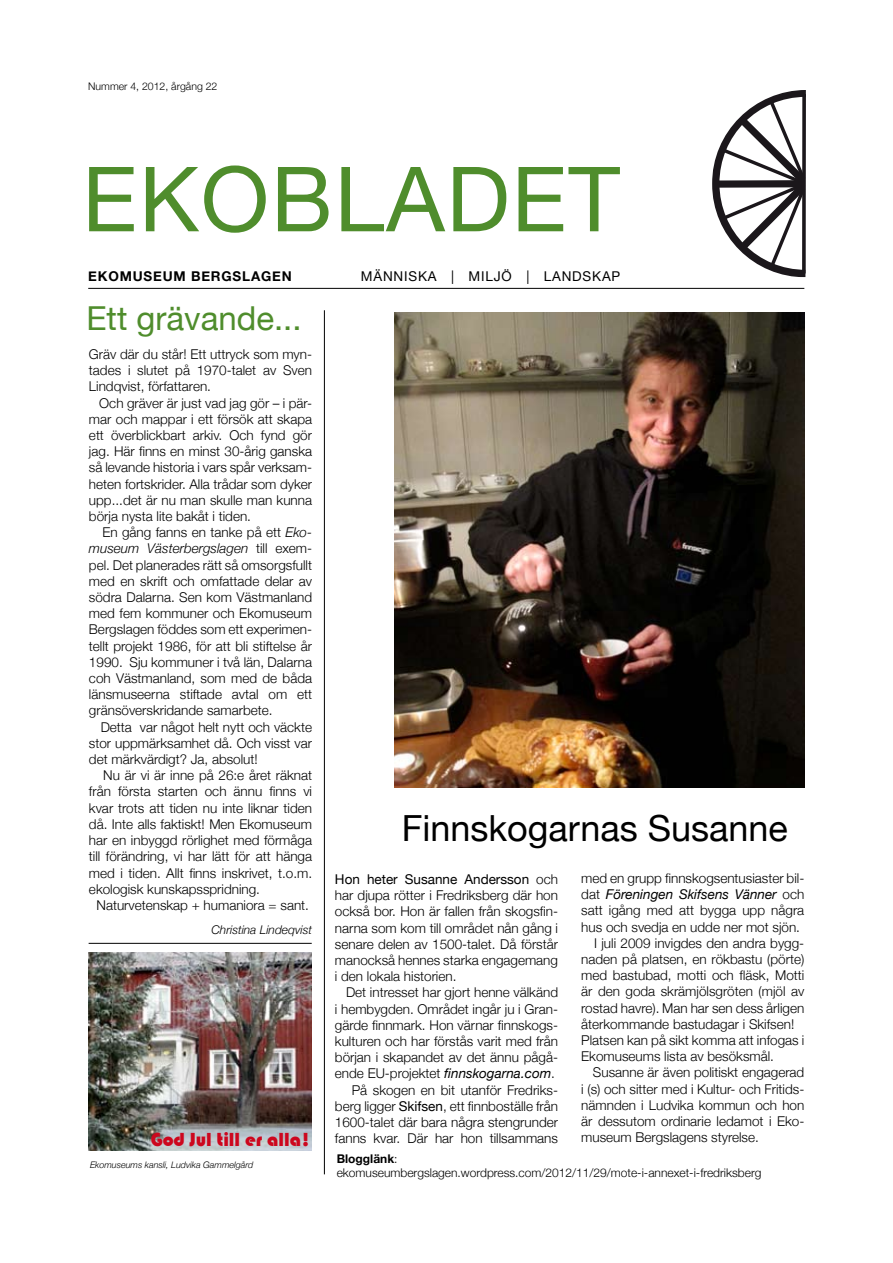
<style>
.page{position:relative;width:893px;height:1263px;background:#fff}
.page>*{position:absolute;margin:0;border:0;box-sizing:border-box;transform-origin:0 0}
.t1{font:90px "Helvetica Neue";letter-spacing:.02em;color:#4f8d2c}
.t2{font:36px "Helvetica Neue";color:#000}
.t3{font:33px "Helvetica Neue";color:#4f8d2c}
.t4{font:19.5px "Bauhaus 93";color:#cd071e}
.t5{font:300 13.5px/16.2px "Helvetica Neue";color:#000;text-align:justify}
.t6{font:italic 13.5px "Helvetica Neue";color:#000}
.t7{font:13.5px "Helvetica Neue";letter-spacing:.06em;color:#000}
.t8{font:700 13.5px "Helvetica Neue";letter-spacing:.06em;color:#000}
.t9{font:300 12px/14.4px "Helvetica Neue";color:#000}
.t10{font:italic 300 12px "Helvetica Neue";color:#000}
.t11{font:300 10.5px "Helvetica Neue";color:#000}
.t12{font:italic 300 9px "Helvetica Neue";color:#000}
.s1{font-style:italic}
.s2{font-weight:300;font-style:normal}
.s3{font-weight:400}
.s4{font-weight:400;font-style:italic}
.s5{font-weight:700}
</style>
<div class="page">
<hr style="left:88px;top:288px;width:716px;height:1px;background:#000">
<svg style="left:712px;top:90px;width:94px;height:187px"></svg>
<svg style="left:802px;top:94px;width:4px;height:179px"></svg>
<hr style="left:324px;top:310px;width:1px;height:864px;background:#000">
<hr style="left:89px;top:943px;width:223px;height:1px;background:#000">
<img style="left:89px;top:952px;width:223px;height:199px">
<img style="left:394px;top:312px;width:410px;height:475px">
<p class="t11" style="left:88px;top:80px;width:131px">Nummer 4, 2012, årgång 22</p>
<h1 class="t1" style="left:82px;top:146px;width:539px">EKOBLADET</h1>
<p class="t8" style="left:88px;top:267px;width:205px">EKOMUSEUM BERGSLAGEN</p>
<p class="t7" style="left:361px;top:268px;width:261px">MÄNNISKA | MILJÖ | LANDSKAP</p>
<h3 class="t3" style="left:86px;top:299px;width:217px">Ett grävande...</h3>
<p class="t5" style="left:89px;top:346px;width:225px">Gräv där du står! Ett uttryck som myn&shy;tades i slutet på 1970-talet av Sven Lindqvist, författaren.</p>
<p class="t5" style="left:89px;top:394px;width:225px;text-indent:10px">Och gräver är just vad jag gör – i pär&shy;mar och mappar i ett försök att skapa ett överblickbart arkiv. Och fynd gör jag. Här finns en minst 30-årig ganska så levande historia i vars spår verksam&shy;heten fortskrider. Alla trådar som dyker upp...det är nu man skulle man kunna börja nysta lite bakåt i tiden.</p>
<p class="t5" style="left:89px;top:524px;width:225px;text-indent:13px">En gång fanns en tanke på ett <span class="s1">Eko&shy;museum Västerbergslagen</span> till exem&shy;pel. Det planerades rätt så omsorgsfullt med en skrift och omfattade delar av södra Dalarna. Sen kom Västmanland med fem kommuner och Ekomuseum Bergslagen föddes som ett experimen&shy;tellt projekt 1986, för att bli stiftelse år 1990. Sju kommuner i två län, Dalarna coh Västmanland, som med de båda länsmuseerna stiftade avtal om ett gränsöverskridande samarbete.</p>
<p class="t5" style="left:89px;top:718px;width:225px;text-indent:12px">Detta var något helt nytt och väckte stor uppmärksamhet då. Och visst var det märkvärdigt? Ja, absolut!</p>
<p class="t5" style="left:103px;top:767px;width:210px">Nu är vi är inne på 26:e året räknat</p>
<p class="t5" style="left:89px;top:783px;width:225px">från första starten och ännu finns vi</p>
<p class="t5" style="left:89px;top:799px;width:225px">kvar trots att tiden nu inte liknar tiden</p>
<p class="t5" style="left:89px;top:816px;width:225px">då. Inte alls faktiskt! Men Ekomuseum</p>
<p class="t5" style="left:89px;top:832px;width:225px">har en inbyggd rörlighet med förmåga</p>
<p class="t5" style="left:89px;top:848px;width:225px">till förändring, vi har lätt för att hänga</p>
<p class="t5" style="left:89px;top:864px;width:225px">med i tiden. Allt finns inskrivet, t.o.m.</p>
<p class="t5" style="left:89px;top:880px;width:173px">ekologisk kunskapsspridning.</p>
<p class="t5" style="left:96px;top:897px;width:214px">Naturvetenskap + humaniora = sant.</p>
<p class="t10" style="left:211px;top:922px;width:102px">Christina Lindeqvist</p>
<h3 class="t4" style="left:151px;top:1128px;width:160px">God Jul till er alla!</h3>
<h2 class="t2" style="left:402px;top:807px;width:388px">Finnskogarnas Susanne</h2>
<p class="t5" style="left:581px;top:870px;width:225px">med en grupp finnskogsentusiaster bil-</p>
<p class="t6" style="left:581px;top:886px;width:225px"><span class="s2">dat</span> Föreningen Skifsens Vänner <span class="s2">och</span></p>
<p class="t5" style="left:581px;top:902px;width:225px">satt igång med att bygga upp några</p>
<p class="t5" style="left:581px;top:918px;width:220px">hus och svedja en udde ner mot sjön.</p>
<p class="t5" style="left:594px;top:935px;width:212px">I juli 2009 invigdes den andra bygg-</p>
<p class="t5" style="left:581px;top:951px;width:225px">naden på platsen, en rökbastu (pörte)</p>
<p class="t5" style="left:581px;top:967px;width:225px">med bastubad, motti och fläsk, Motti</p>
<p class="t5" style="left:581px;top:983px;width:225px">är den goda skrämjölsgröten (mjöl av</p>
<p class="t5" style="left:581px;top:999px;width:225px">rostad havre). Man har sen dess årligen</p>
<p class="t5" style="left:581px;top:1016px;width:215px">återkommande bastudagar i Skifsen!</p>
<p class="t5" style="left:581px;top:1032px;width:225px">Platsen kan på sikt komma att infogas i</p>
<p class="t5" style="left:581px;top:1048px;width:194px">Ekomuseums lista av besöksmål.</p>
<p class="t5" style="left:593px;top:1064px;width:213px">Susanne är även politiskt engagerad</p>
<p class="t5" style="left:581px;top:1080px;width:225px">i (s) och sitter med i Kultur- och Fritids-</p>
<p class="t5" style="left:581px;top:1097px;width:225px">nämnden i Ludvika kommun och hon</p>
<p class="t5" style="left:581px;top:1113px;width:225px">är dessutom ordinarie ledamot i Eko-</p>
<p class="t5" style="left:581px;top:1129px;width:179px">museum Bergslagens styrelse.</p>
<p class="t5" style="left:335px;top:871px;width:225px"><span class="s3">Hon heter Susanne Andersson</span> och har djupa rötter i Fredriksberg där hon också bor. Hon är fallen från skogsfin&shy;narna som kom till området nån gång i senare delen av 1500-talet. Då förstår manockså hennes starka engagemang i den lokala historien.</p>
<p class="t5" style="left:335px;top:984px;width:225px;text-align:right">Det intresset har gjort henne välkänd<br>i hembygden. Området ingår ju i Gran&shy;gärde finnmark. Hon värnar finnskogs&shy;kulturen och har förstås varit med från början i skapandet av det ännu pågå&shy;ende EU-projektet <span class="s4">finnskogarna.com</span>.<br>På skogen en bit utanför Fredriks&shy;berg ligger <span class="s3">Skifsen</span>, ett finnboställe från 1600-talet där bara några stengrunder fanns kvar. Där har hon tillsammans</p>
<p class="t12" style="left:90px;top:1160px;width:165px">Ekomuseums kansli, Ludvika Gammelgård</p>
<p class="t9" style="left:337px;top:1151px;width:426px"><span class="s5">Blogglänk</span>: ekomuseumbergslagen.wordpress.com/2012/11/29/mote-i-annexet-i-fredriksberg</p>
</div>
